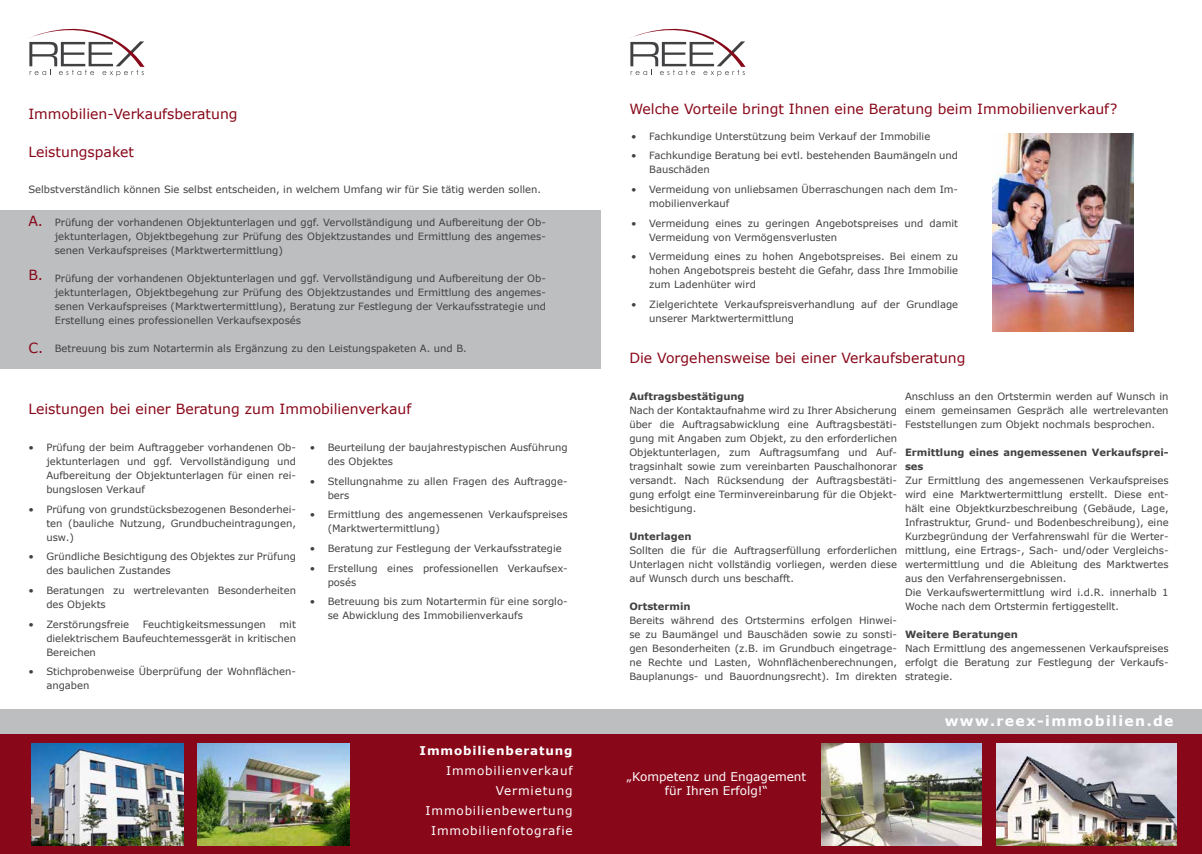
<style>
.page{position:relative;width:1202px;height:854px;background:#fff}
.page>*{position:absolute;margin:0;border:0;box-sizing:border-box;transform-origin:0 0}
.t1{font:14px "Verdana";color:#880719}
.t2{font:700 14px "Verdana";letter-spacing:.1em;color:#fff}
.t3{font:12px/20.1px "Verdana";letter-spacing:.07em;color:#fff;text-align:right}
.t4{font:12px/14.4px "Verdana";color:#fff;text-align:center}
.t5{font:700 12px "Verdana";letter-spacing:.07em;color:#fff}
.t6{font:10px/14px "Verdana";color:#414042}
.t7{font:700 10px/14px "Verdana";color:#414042}
</style>
<div class="page">
<div style="left:0;top:709px;width:1202px;height:28px;background:#bcbec0"></div>
<div style="left:0;top:734px;width:1202px;height:119px;background:#880719"></div>
<svg style="left:29px;top:28px;width:116px;height:48px"></svg>
<svg style="left:630px;top:28px;width:115px;height:48px"></svg>
<div style="left:0;top:210px;width:601px;height:158px;background:#bcbec0"></div>
<img style="left:992px;top:133px;width:142px;height:198px">
<img style="left:996px;top:743px;width:180px;height:101px">
<img style="left:821px;top:743px;width:160px;height:101px">
<img style="left:31px;top:743px;width:152px;height:101px">
<img style="left:197px;top:743px;width:152px;height:101px">
<h1 class="t1" style="left:28px;top:104px;width:211px">Immobilien-Verkaufsberatung</h1>
<h1 class="t1" style="left:28px;top:143px;width:107px">Leistungspaket</h1>
<p class="t6" style="left:28px;top:182px;width:514px">Selbstverständlich können Sie selbst entscheiden, in welchem Umfang wir für Sie tätig werden sollen.</p>
<h1 class="t1" style="left:28px;top:211px;width:16px">A.</h1>
<h1 class="t1" style="left:28px;top:265px;width:16px">B.</h1>
<h1 class="t1" style="left:28px;top:338px;width:16px">C.</h1>
<p class="t6" style="left:55px;top:215px;width:493px;text-align:justify">Prüfung der vorhandenen Objektunterlagen und ggf. Vervollständigung und Aufbereitung der Ob&shy;jektunterlagen, Objektbegehung zur Prüfung des Objektzustandes und Ermittlung des angemes&shy;senen Verkaufspreises (Marktwertermittlung)</p>
<p class="t6" style="left:55px;top:271px;width:493px;text-align:justify">Prüfung der vorhandenen Objektunterlagen und ggf. Vervollständigung und Aufbereitung der Ob&shy;jektunterlagen, Objektbegehung zur Prüfung des Objektzustandes und Ermittlung des angemes&shy;senen Verkaufspreises (Marktwertermittlung), Beratung zur Festlegung der Verkaufsstrategie und Erstellung eines professionellen Verkaufsexposés</p>
<p class="t6" style="left:55px;top:341px;width:413px">Betreuung bis zum Notartermin als Ergänzung zu den Leistungspaketen A. und B.</p>
<h1 class="t1" style="left:28px;top:399px;width:385px">Leistungen bei einer Beratung zum Immobilienverkauf</h1>
<p class="t6" style="left:46px;top:440px;width:251px;text-align:justify;text-indent:-18px">• Prüfung der beim Auftraggeber vorhandenen Ob&shy;jektunterlagen und ggf. Vervollständigung und Aufbereitung der Objektunterlagen für einen rei&shy;bungslosen Verkauf</p>
<p class="t6" style="left:46px;top:501px;width:251px;text-align:justify;text-indent:-18px">• Prüfung von grundstücksbezogenen Besonderhei&shy;ten (bauliche Nutzung, Grundbucheintragungen, usw.)</p>
<p class="t6" style="left:46px;top:549px;width:251px;text-indent:-18px">• Gründliche Besichtigung des Objektes zur Prüfung des baulichen Zustandes</p>
<p class="t6" style="left:46px;top:583px;width:251px;text-indent:-18px">• Beratungen zu wertrelevanten Besonderheiten des Objekts</p>
<p class="t6" style="left:28px;top:616px;width:102px">• Zerstörungsfreie</p>
<p class="t6" style="left:143px;top:616px;width:125px">Feuchtigkeitsmessungen</p>
<p class="t6" style="left:328px;top:440px;width:241px;text-indent:-18px">• Beurteilung der baujahrestypischen Ausführung des Objektes</p>
<p class="t6" style="left:328px;top:473px;width:241px;text-indent:-18px">• Stellungnahme zu allen Fragen des Auftragge&shy;bers</p>
<p class="t6" style="left:328px;top:507px;width:241px;text-indent:-18px">• Ermittlung des angemessenen Verkaufspreises (Marktwertermittlung)</p>
<p class="t6" style="left:310px;top:541px;width:254px">• Beratung zur Festlegung der Verkaufsstrategie</p>
<p class="t6" style="left:328px;top:560px;width:241px;text-indent:-18px">• Erstellung eines professionellen Verkaufsex&shy;posés</p>
<p class="t6" style="left:328px;top:594px;width:241px;text-indent:-18px">• Betreuung bis zum Notartermin für eine sorglo&shy;se Abwicklung des Immobilienverkaufs</p>
<p class="t6" style="left:46px;top:616px;width:251px;text-align:justify;text-indent:233px">mit dielektrischem Baufeuchtemessgerät in kritischen Bereichen</p>
<p class="t6" style="left:46px;top:664px;width:251px;text-indent:-18px">• Stichprobenweise Überprüfung der Wohnflächen&shy;angaben</p>
<p class="t5" style="left:420px;top:741px;width:154px">Immobilienberatung</p>
<p class="t3" style="left:426px;top:760px;width:149px">Immobilienverkauf<br>Vermietung<br>Immobilienbewertung<br>Immobilienfotografie</p>
<h1 class="t1" style="left:629px;top:99px;width:490px">Welche Vorteile bringt Ihnen eine Beratung beim Immobilienverkauf?</h1>
<p class="t6" style="left:631px;top:129px;width:301px">• Fachkundige Unterstützung beim Verkauf der Immobilie</p>
<p class="t6" style="left:649px;top:148px;width:310px;text-indent:-18px">• Fachkundige Beratung bei evtl. bestehenden Baumängeln und<br>Bauschäden</p>
<p class="t6" style="left:649px;top:182px;width:310px;text-indent:-18px">• Vermeidung von unliebsamen Überraschungen nach dem Im&shy;mobilienverkauf</p>
<p class="t6" style="left:649px;top:216px;width:310px;text-indent:-18px">• Vermeidung eines zu geringen Angebotspreises und damit<br>Vermeidung von Vermögensverlusten</p>
<p class="t6" style="left:649px;top:249px;width:310px;text-align:justify;text-indent:-18px">• Vermeidung eines zu hohen Angebotspreises. Bei einem zu hohen Angebotspreis besteht die Gefahr, dass Ihre Immobilie zum Ladenhüter wird</p>
<p class="t6" style="left:649px;top:297px;width:310px;text-indent:-18px">• Zielgerichtete Verkaufspreisverhandlung auf der Grundlage unserer Marktwertermittlung</p>
<h1 class="t1" style="left:629px;top:347px;width:338px">Die Vorgehensweise bei einer Verkaufsberatung</h1>
<p class="t7" style="left:629px;top:389px;width:117px">Auftragsbestätigung</p>
<p class="t6" style="left:629px;top:403px;width:269px;text-align:justify">Nach der Kontaktaufnahme wird zu Ihrer Absicherung über die Auftragsabwicklung eine Auftragsbestäti&shy;gung mit Angaben zum Objekt, zu den erforderlichen Objektunterlagen, zum Auftragsumfang und Auf&shy;tragsinhalt sowie zum vereinbarten Pauschalhonorar versandt. Nach Rücksendung der Auftragsbestäti&shy;gung erfolgt eine Terminvereinbarung für die Objekt&shy;besichtigung.</p>
<p class="t7" style="left:629px;top:529px;width:64px">Unterlagen</p>
<p class="t6" style="left:629px;top:543px;width:269px;text-align:justify">Sollten die für die Auftragserfüllung erforderlichen Unterlagen nicht vollständig vorliegen, werden diese auf Wunsch durch uns beschafft.</p>
<p class="t7" style="left:629px;top:599px;width:63px">Ortstermin</p>
<p class="t6" style="left:629px;top:613px;width:269px;text-align:justify">Bereits während des Ortstermins erfolgen Hinwei&shy;se zu Baumängel und Bauschäden sowie zu sonsti&shy;gen Besonderheiten (z.B. im Grundbuch eingetrage&shy;ne Rechte und Lasten, Wohnflächenberechnungen, Bauplanungs- und Bauordnungsrecht). Im direkten</p>
<p class="t6" style="left:905px;top:389px;width:265px;text-align:justify">Anschluss an den Ortstermin werden auf Wunsch in einem gemeinsamen Gespräch alle wertrelevanten Feststellungen zum Objekt nochmals besprochen.</p>
<p class="t7" style="left:905px;top:445px;width:265px">Ermittlung eines angemessenen Verkaufsprei&shy;ses</p>
<p class="t6" style="left:905px;top:473px;width:265px">Zur Ermittlung des angemessenen Verkaufspreises wird eine Marktwertermittlung erstellt. Diese ent&shy;hält eine Objektkurzbeschreibung (Gebäude, Lage, Infrastruktur, Grund- und Bodenbeschreibung), eine Kurzbegründung der Verfahrenswahl für die Werter&shy;mittlung, eine Ertrags-, Sach- und/oder Vergleichs&shy;wertermittlung und die Ableitung des Marktwertes aus den Verfahrensergebnissen.<br>Die Verkaufswertermittlung wird i.d.R. innerhalb 1<br>Woche nach dem Ortstermin fertiggestellt.</p>
<p class="t7" style="left:905px;top:627px;width:115px">Weitere Beratungen</p>
<p class="t6" style="left:905px;top:641px;width:265px;text-align:justify">Nach Ermittlung des angemessenen Verkaufspreises erfolgt die Beratung zur Festlegung der Verkaufs&shy;strategie.</p>
<p class="t4" style="left:627px;top:769px;width:181px">„Kompetenz und Engagement für Ihren Erfolg!“</p>
<h1 class="t2" style="left:945px;top:710px;width:230px">www.reex-immobilien.de</h1>
</div>
